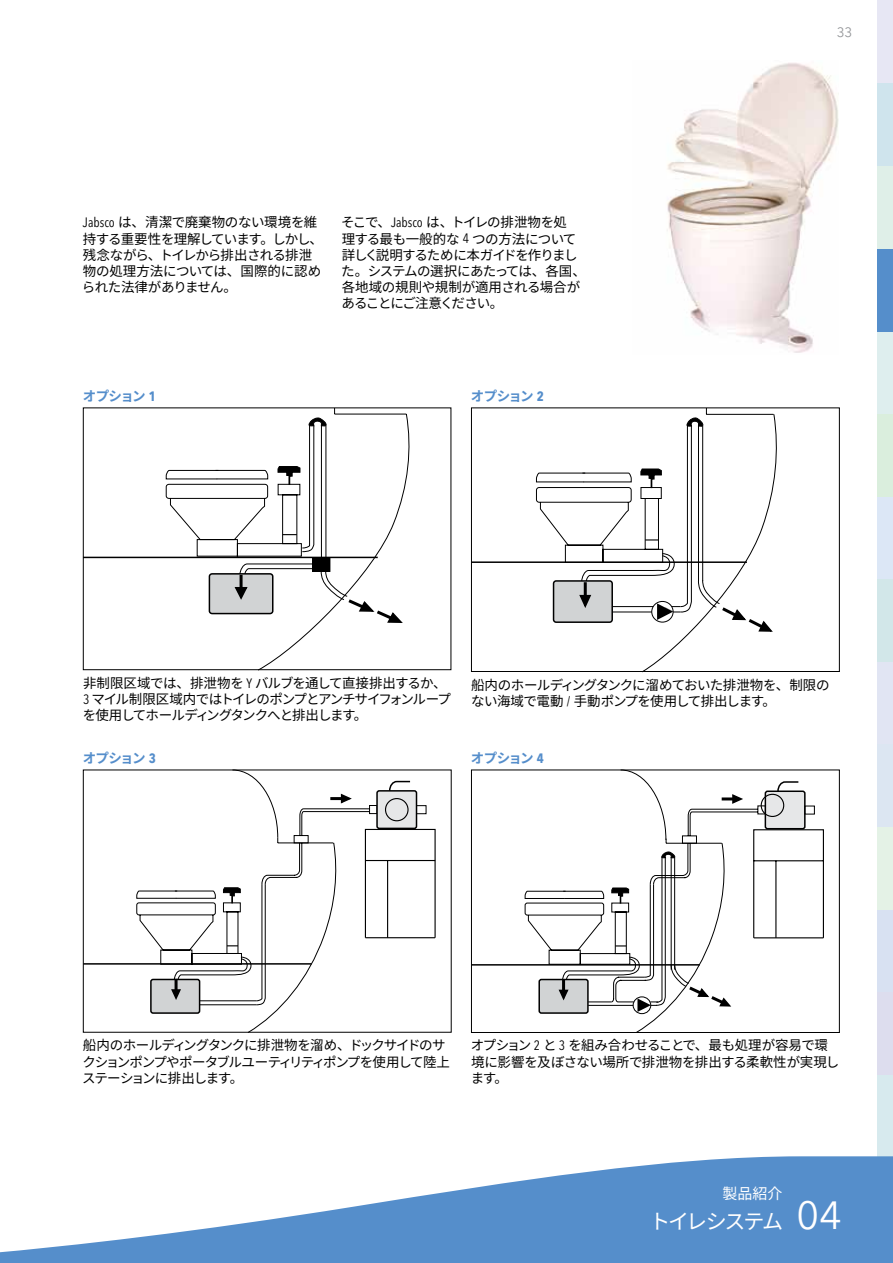
<style>
.page{position:relative;width:893px;height:1263px;background:#fff}
.page>*{position:absolute;margin:0;border:0;box-sizing:border-box;transform-origin:0 0}
.t1{font:21px "Noto Sans JP";letter-spacing:-.115em;color:#fff}
.t2{font:15px "Noto Sans JP";color:#fff}
.t3{font:13.5px/16.2px "Noto Sans JP";letter-spacing:-.05em;color:#000}
.t4{font:13.5px/16.2px "Noto Sans JP";letter-spacing:-.07em;color:#000}
.t5{font:13.5px/16.2px "Noto Sans JP";letter-spacing:-.075em;color:#000}
.t6{font:13.5px/16.2px "Noto Sans JP";letter-spacing:-.03em;color:#000}
.t7{font:700 13.5px "Noto Sans JP";letter-spacing:-.085em;color:#558ecb}
.t8{font:13.5px "Avenir Next LT Pro";color:#939598}
.s1{font-family:"Avenir Next LT Pro";font-stretch:condensed}
.s2{font-family:"Avenir Next LT Pro";font-size:39px}
</style>
<div class="page">
<img style="left:667px;top:63px;width:172px;height:290px">
<svg style="left:165px;top:409px;width:247px;height:262px"></svg>
<div style="left:210px;top:574px;width:62px;height:39px;background:#d1d3d4;border-radius:3px"></div>
<div style="left:209px;top:573px;width:64px;height:41px;border:2px solid #000;border-radius:3px"></div>
<svg style="left:215px;top:417px;width:188px;height:207px"></svg>
<div style="left:83px;top:407px;width:368px;height:263px;border:1px solid #000"></div>
<hr style="left:83px;top:557px;width:295px;height:1px;background:#000">
<svg style="left:642px;top:409px;width:135px;height:264px"></svg>
<svg style="left:473px;top:416px;width:300px;height:217px"></svg>
<div style="left:471px;top:407px;width:369px;height:265px;border:1px solid #000"></div>
<hr style="left:83px;top:963px;width:229px;height:2px;background:#000">
<svg style="left:136px;top:769px;width:300px;height:264px"></svg>
<hr style="left:365px;top:937px;width:70px;height:1px;background:#000">
<hr style="left:471px;top:964px;width:229px;height:1px;background:#000">
<svg style="left:524px;top:769px;width:300px;height:264px"></svg>
<hr style="left:754px;top:937px;width:69px;height:1px;background:#000">
<div style="left:877px;top:0;width:16px;height:84px;background:#e7e7f4"></div>
<div style="left:877px;top:84px;width:16px;height:82px;background:#cfe4ed"></div>
<div style="left:877px;top:331px;width:16px;height:83px;background:#deeeee"></div>
<div style="left:877px;top:249px;width:16px;height:82px;background:#558ecb"></div>
<div style="left:877px;top:414px;width:16px;height:83px;background:#daeedd"></div>
<div style="left:877px;top:497px;width:16px;height:82px;background:#dce7f6"></div>
<div style="left:877px;top:579px;width:16px;height:83px;background:#d2e7e9"></div>
<div style="left:877px;top:662px;width:16px;height:83px;background:#e1e5f3"></div>
<div style="left:877px;top:745px;width:16px;height:82px;background:#dce6f2"></div>
<div style="left:877px;top:827px;width:16px;height:83px;background:#e4f2e6"></div>
<div style="left:877px;top:910px;width:16px;height:82px;background:#d8e1f2"></div>
<div style="left:877px;top:992px;width:16px;height:83px;background:#dde"></div>
<div style="left:877px;top:1075px;width:16px;height:83px;background:#d7eaee"></div>
<div style="left:877px;top:166px;width:16px;height:83px;background:#dfefe8"></div>
<svg style="left:0;top:1156px;width:893px;height:107px;fill:#558ecb"></svg>
<p class="t3" style="left:82px;top:215px;width:243px"><span class="s1">Jabsco</span> は、清潔で廃棄物のない環境を維持する重要性を理解しています。しかし、残念ながら、トイレから排出される排泄物の処理方法については、国際的に認められた法律がありません。</p>
<p class="t3" style="left:341px;top:215px;width:246px">そこで、<span class="s1">Jabsco</span> は、トイレの排泄物を処<br>理する最も一般的な <span class="s1">4</span> つの方法について詳しく説明するために本ガイドを作りました。システムの選択にあたっては、各国、各地域の規則や規制が適用される場合があることにご注意ください。</p>
<p class="t7" style="left:83px;top:389px;width:75px">オプション <span class="s1">1</span></p>
<p class="t7" style="left:471px;top:389px;width:75px">オプション <span class="s1">2</span></p>
<p class="t8" style="left:837px;top:24px;width:17px">33</p>
<p class="t4" style="left:83px;top:675px;width:370px">非制限区域では、排泄物を <span class="s1">Y</span> バルブを通して直接排出するか、<br><span class="s1">3</span> マイル制限区域内ではトイレのポンプとアンチサイフォンループを使用してホールディングタンクへと排出します。</p>
<p class="t7" style="left:83px;top:751px;width:75px">オプション <span class="s1">3</span></p>
<p class="t3" style="left:471px;top:677px;width:360px">船内のホールディングタンクに溜めておいた排泄物を、制限のない海域で電動 <span class="s1">/</span> 手動ポンプを使用して排出します。</p>
<p class="t7" style="left:471px;top:751px;width:75px">オプション <span class="s1">4</span></p>
<p class="t5" style="left:82px;top:1037px;width:369px">船内のホールディングタンクに排泄物を溜め、ドックサイドのサクションポンプやポータブルユーティリティポンプを使用して陸上ステーションに排出します。</p>
<p class="t6" style="left:471px;top:1037px;width:370px">オプション <span class="s1">2</span> と <span class="s1">3</span> を組み合わせることで、最も処理が容易で環境に影響を及ぼさない場所で排泄物を排出する柔軟性が実現します。</p>
<p class="t2" style="left:722px;top:1185px;width:61px">製品紹介</p>
<h1 class="t1" style="left:650px;top:1210px;width:194px">トイレシステム <span class="s2">04</span></h1>
</div>
